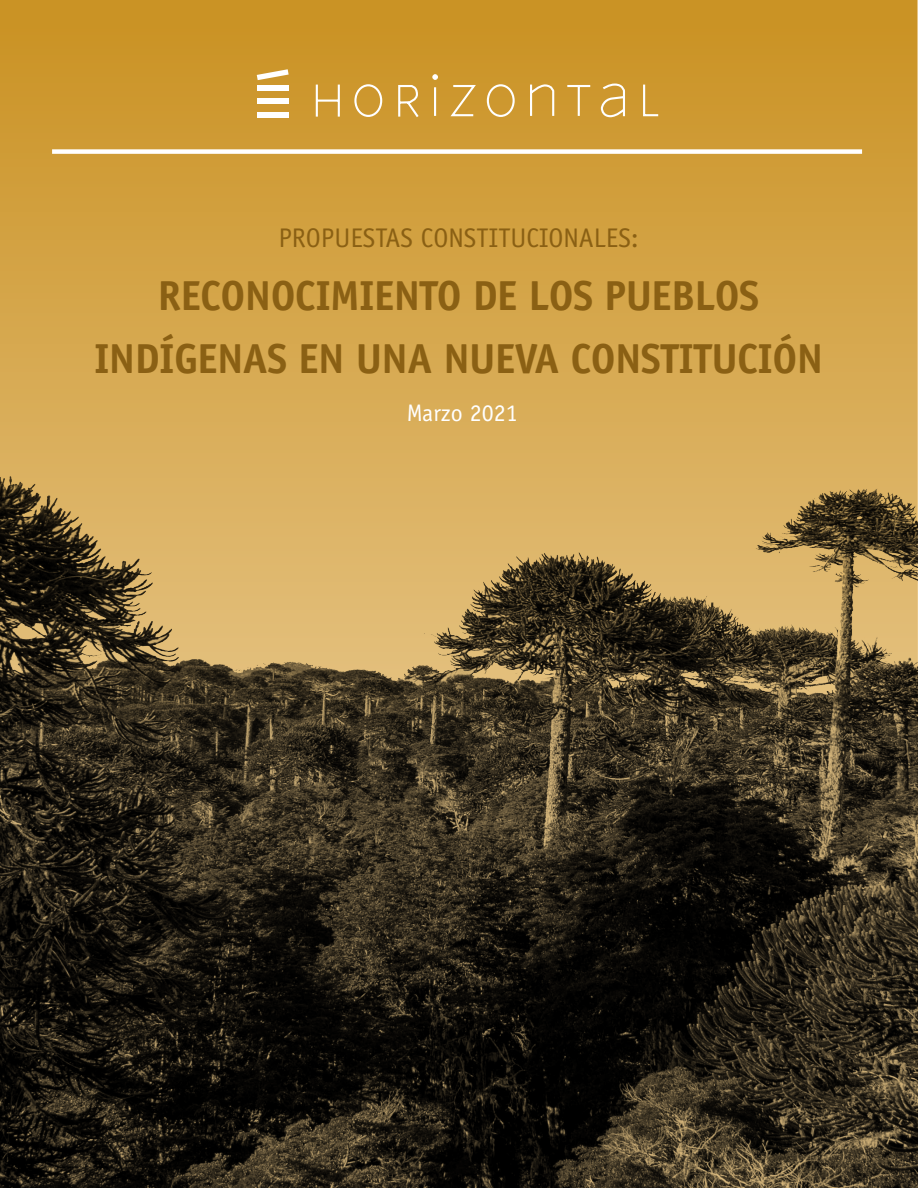
<style>
.page{position:relative;width:918px;height:1188px;background:#fff}
.page>*{position:absolute;margin:0;border:0;box-sizing:border-box;transform-origin:0 0}
.t1{font:700 42px "Officina Sans Std";letter-spacing:-.015em;color:#8a6014}
.t2{font:27px "Officina Sans Std";color:#8a6014}
.t3{font:24px "Officina Sans Std";color:#fff}
</style>
<div class="page">
<svg style="left:0;top:0;width:917px;height:414px;background:#d19f3e"></svg>
<div style="left:52px;top:149px;width:810px;height:5px;background:#fff"></div>
<div style="left:257px;top:85px;width:31px;height:5px;background:#fff"></div>
<svg style="left:257px;top:69px;width:32px;height:11px"></svg>
<div style="left:257px;top:99px;width:31px;height:5px;background:#fff"></div>
<div style="left:257px;top:112px;width:31px;height:6px;background:#fff"></div>
<svg style="left:315px;top:74px;width:345px;height:46px;background:#d2a243"></svg>
<img style="left:0;top:414px;width:918px;height:774px">
<p class="t2" style="left:278px;top:222px;width:362px">PROPUESTAS CONSTITUCIONALES:</p>
<p class="t1" style="left:158px;top:270px;width:603px">RECONOCIMIENTO DE LOS PUEBLOS</p>
<p class="t1" style="left:94px;top:333px;width:731px">INDÍGENAS EN UNA NUEVA CONSTITUCIÓN</p>
<p class="t3" style="left:407px;top:399px;width:113px">Marzo 2021</p>
</div>
